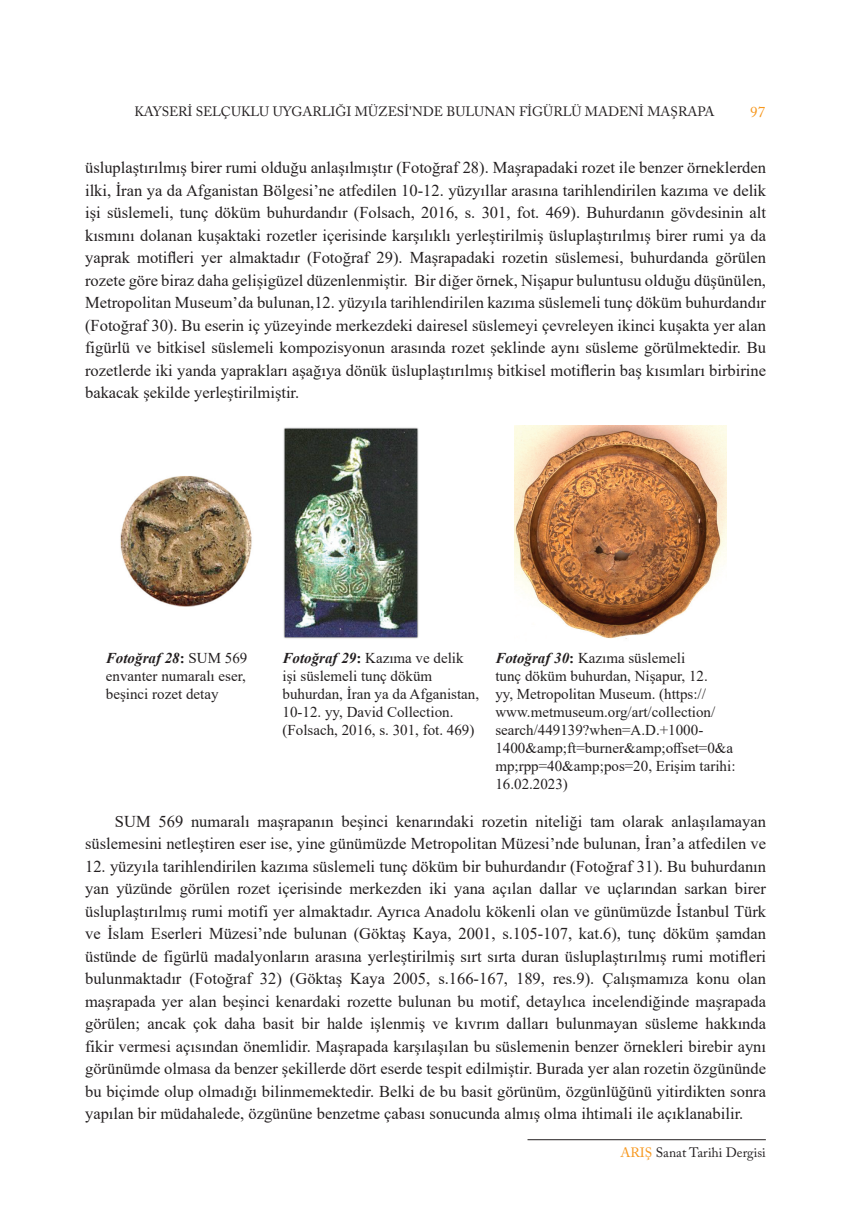
<style>
.page{position:relative;width:864px;height:1217px;background:#fff}
.page>*{position:absolute;margin:0;border:0;box-sizing:border-box;transform-origin:0 0}
.t1{font:16.5px/22.5px "Times New Roman";color:#231f20;text-align:justify}
.t2{font:15px/18px "Times New Roman";color:#231f20}
.t3{font:15px "Adobe Caslon Pro";color:#f7971d}
.t4{font:13.5px "Adobe Caslon Pro";color:#231f20}
.s1{font-weight:700;font-style:italic}
.s2{font-weight:700}
.s3{color:#f7971d}
</style>
<div class="page">
<hr style="left:527px;top:1138px;width:238px;height:1px;background:#231f20">
<img style="left:120px;top:476px;width:132px;height:131px">
<img style="left:283px;top:427px;width:136px;height:212px">
<img style="left:514px;top:426px;width:212px;height:213px">
<p class="t4" style="left:134px;top:103px;width:581px">KAYSERİ SELÇUKLU UYGARLIĞI MÜZESİ'NDE BULUNAN FİGÜRLÜ MADENİ MAŞRAPA</p>
<p class="t3" style="left:749px;top:103px;width:16px">97</p>
<p class="t1" style="left:85px;top:156px;width:682px">üsluplaştırılmış birer rumi olduğu anlaşılmıştır (Fotoğraf 28). Maşrapadaki rozet ile benzer örneklerden ilki, İran ya da Afganistan Bölgesi’ne atfedilen 10-12. yüzyıllar arasına tarihlendirilen kazıma ve delik işi süslemeli, tunç döküm buhurdandır (Folsach, 2016, s. 301, fot. 469). Buhurdanın gövdesinin alt kısmını dolanan kuşaktaki rozetler içerisinde karşılıklı yerleştirilmiş üsluplaştırılmış birer rumi ya da yaprak motifleri yer almaktadır (Fotoğraf 29). Maşrapadaki rozetin süslemesi, buhurdanda görülen rozete göre biraz daha gelişigüzel düzenlenmiştir. Bir diğer örnek, Nişapur buluntusu olduğu düşünülen, Metropolitan Museum’da bulunan,12. yüzyıla tarihlendirilen kazıma süslemeli tunç döküm buhurdandır (Fotoğraf 30). Bu eserin iç yüzeyinde merkezdeki dairesel süslemeyi çevreleyen ikinci kuşakta yer alan figürlü ve bitkisel süslemeli kompozisyonun arasında rozet şeklinde aynı süsleme görülmektedir. Bu rozetlerde iki yanda yaprakları aşağıya dönük üsluplaştırılmış bitkisel motiflerin baş kısımları birbirine bakacak şekilde yerleştirilmiştir.</p>
<p class="t2" style="left:106px;top:648px;width:143px;text-align:justify"><span class="s1">Fotoğraf 28</span><span class="s2">:</span> SUM 569 envanter numaralı eser, beşinci rozet detay</p>
<p class="t2" style="left:282px;top:648px;width:198px"><span class="s1">Fotoğraf 29</span><span class="s2">:</span> Kazıma ve delik işi süslemeli tunç döküm buhurdan, İran ya da Afganistan,<br>10-12. yy, David Collection. (Folsach, 2016, s. 301, fot. 469)</p>
<p class="t2" style="left:495px;top:648px;width:241px"><span class="s1">Fotoğraf 30</span><span class="s2">:</span> Kazıma süslemeli<br>tunç döküm buhurdan, Nişapur, 12.<br>yy, Metropolitan Museum. (https:// www.metmuseum.org/art/collection/ search/449139?when=A.D.+1000- 1400&amp;amp;ft=burner&amp;amp;offset=0&amp;a mp;rpp=40&amp;amp;pos=20, Erişim tarihi:<br>16.02.2023)</p>
<p class="t1" style="left:85px;top:809px;width:682px;text-align:right">SUM 569 numaralı maşrapanın beşinci kenarındaki rozetin niteliği tam olarak anlaşılamayan süslemesini netleştiren eser ise, yine günümüzde Metropolitan Müzesi’nde bulunan, İran’a atfedilen ve</p>
<p class="t1" style="left:85px;top:854px;width:682px">12. yüzyıla tarihlendirilen kazıma süslemeli tunç döküm bir buhurdandır (Fotoğraf 31). Bu buhurdanın yan yüzünde görülen rozet içerisinde merkezden iki yana açılan dallar ve uçlarından sarkan birer üsluplaştırılmış rumi motifi yer almaktadır. Ayrıca Anadolu kökenli olan ve günümüzde İstanbul Türk ve İslam Eserleri Müzesi’nde bulunan (Göktaş Kaya, 2001, s.105-107, kat.6), tunç döküm şamdan üstünde de figürlü madalyonların arasına yerleştirilmiş sırt sırta duran üsluplaştırılmış rumi motifleri bulunmaktadır (Fotoğraf 32) (Göktaş Kaya 2005, s.166-167, 189, res.9). Çalışmamıza konu olan maşrapada yer alan beşinci kenardaki rozette bulunan bu motif, detaylıca incelendiğinde maşrapada görülen; ancak çok daha basit bir halde işlenmiş ve kıvrım dalları bulunmayan süsleme hakkında fikir vermesi açısından önemlidir. Maşrapada karşılaşılan bu süslemenin benzer örnekleri birebir aynı görünümde olmasa da benzer şekillerde dört eserde tespit edilmiştir. Burada yer alan rozetin özgününde bu biçimde olup olmadığı bilinmemektedir. Belki de bu basit görünüm, özgünlüğünü yitirdikten sonra yapılan bir müdahalede, özgününe benzetme çabası sonucunda almış olma ihtimali ile açıklanabilir.</p>
<p class="t4" style="left:620px;top:1143px;width:147px"><span class="s3">ARIŞ</span> Sanat Tarihi Dergisi</p>
</div>
